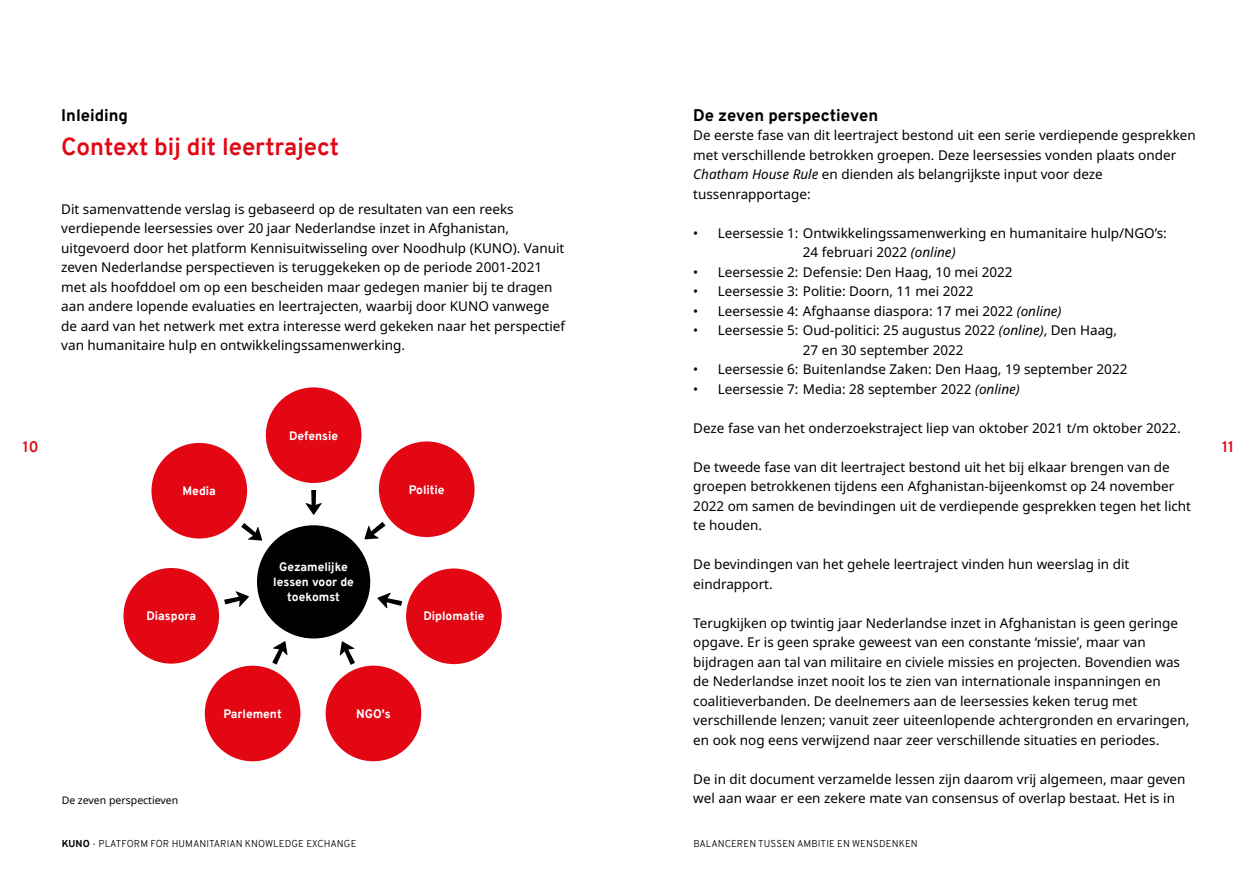
<style>
.page{position:relative;width:1259px;height:893px;background:#fff}
.page>*{position:absolute;margin:0;border:0;box-sizing:border-box;transform-origin:0 0}
.t1{font:700 24px "Overpass";color:#e30613}
.t2{font:800 16.5px "Overpass";color:#000}
.t3{font:700 15px "Overpass";color:#e30613}
.t4{font:13.5px/19.5px "Noto Sans";color:#000}
.t5{font:800 12px/15px "Overpass";color:#fff;text-align:center}
.t6{font:10.5px "Noto Sans";color:#000}
.t7{font:300 9.75px "Overpass";letter-spacing:.01em;color:#000}
.s1{font-style:italic}
.s2{font-weight:800}
</style>
<div class="page">
<div style="left:266px;top:387px;width:95px;height:96px;background:#e30613;border-radius:50%"></div>
<div style="left:379px;top:441px;width:95px;height:96px;background:#e30613;border-radius:50%"></div>
<div style="left:406px;top:568px;width:96px;height:96px;background:#e30613;border-radius:50%"></div>
<div style="left:326px;top:666px;width:95px;height:95px;background:#e30613;border-radius:50%"></div>
<div style="left:205px;top:666px;width:95px;height:95px;background:#e30613;border-radius:50%"></div>
<div style="left:123px;top:568px;width:96px;height:96px;background:#e30613;border-radius:50%"></div>
<div style="left:151px;top:443px;width:96px;height:95px;background:#e30613;border-radius:50%"></div>
<div style="left:257px;top:525px;width:113px;height:113px;background:#000;border-radius:50%"></div>
<svg style="left:306px;top:490px;width:15px;height:25px"></svg>
<svg style="left:241px;top:523px;width:21px;height:18px"></svg>
<svg style="left:224px;top:591px;width:25px;height:16px"></svg>
<svg style="left:272px;top:641px;width:15px;height:24px"></svg>
<svg style="left:340px;top:641px;width:15px;height:24px"></svg>
<svg style="left:377px;top:593px;width:25px;height:15px"></svg>
<svg style="left:364px;top:522px;width:21px;height:17px"></svg>
<p class="t2" style="left:693px;top:103px;width:186px">De zeven perspectieven</p>
<p class="t4" style="left:693px;top:126px;width:504px">De eerste fase van dit leertraject bestond uit een serie verdiepende gesprekken met verschillende betrokken groepen. Deze leersessies vonden plaats onder <span class="s1">Chatham House Rule</span> en dienden als belangrijkste input voor deze tussenrapportage:</p>
<p class="t4" style="left:803px;top:224px;width:365px;text-indent:-109px">• Leersessie 1: Ontwikkelingssamenwerking en humanitaire hulp/NGO’s:<br>24 februari 2022 <span class="s1">(online)</span></p>
<p class="t4" style="left:693px;top:263px;width:321px">• Leersessie 2: Defensie: Den Haag, 10 mei 2022</p>
<p class="t4" style="left:693px;top:282px;width:282px">• Leersessie 3: Politie: Doorn, 11 mei 2022</p>
<p class="t4" style="left:693px;top:302px;width:370px">• Leersessie 4: Afghaanse diaspora: 17 mei 2022 <span class="s1">(online)</span></p>
<p class="t4" style="left:803px;top:321px;width:316px;text-indent:-109px">• Leersessie 5: Oud-politici: 25 augustus 2022 <span class="s1">(online)</span>, Den Haag,<br>27 en 30 september 2022</p>
<p class="t4" style="left:693px;top:360px;width:436px">• Leersessie 6: Buitenlandse Zaken: Den Haag, 19 september 2022</p>
<p class="t4" style="left:693px;top:380px;width:328px">• Leersessie 7: Media: 28 september 2022 <span class="s1">(online)</span></p>
<p class="t4" style="left:693px;top:419px;width:489px">Deze fase van het onderzoekstraject liep van oktober 2021 t/m oktober 2022.</p>
<p class="t4" style="left:693px;top:458px;width:499px">De tweede fase van dit leertraject bestond uit het bij elkaar brengen van de groepen betrokkenen tijdens een Afghanistan-bijeenkomst op 24 november 2022 om samen de bevindingen uit de verdiepende gesprekken tegen het licht te houden.</p>
<p class="t4" style="left:693px;top:555px;width:438px">De bevindingen van het gehele leertraject vinden hun weerslag in dit eindrapport.</p>
<p class="t4" style="left:693px;top:614px;width:497px">Terugkijken op twintig jaar Nederlandse inzet in Afghanistan is geen geringe opgave. Er is geen sprake geweest van een constante ‘missie’, maar van bijdragen aan tal van militaire en civiele missies en projecten. Bovendien was de Nederlandse inzet nooit los te zien van internationale inspanningen en coalitieverbanden. De deelnemers aan de leersessies keken terug met verschillende lenzen; vanuit zeer uiteenlopende achtergronden en ervaringen, en ook nog eens verwijzend naar zeer verschillende situaties en periodes.</p>
<p class="t4" style="left:693px;top:769px;width:494px">De in dit document verzamelde lessen zijn daarom vrij algemeen, maar geven</p>
<p class="t2" style="left:61px;top:103px;width:68px">Inleiding</p>
<h1 class="t1" style="left:61px;top:130px;width:279px">Context bij dit leertraject</h1>
<p class="t4" style="left:61px;top:199px;width:505px">Dit samenvattende verslag is gebaseerd op de resultaten van een reeks verdiepende leersessies over 20 jaar Nederlandse inzet in Afghanistan, uitgevoerd door het platform Kennisuitwisseling over Noodhulp (KUNO). Vanuit zeven Nederlandse perspectieven is teruggekeken op de periode 2001-2021 met als hoofddoel om op een bescheiden maar gedegen manier bij te dragen aan andere lopende evaluaties en leertrajecten, waarbij door KUNO vanwege de aard van het netwerk met extra interesse werd gekeken naar het perspectief van humanitaire hulp en ontwikkelingssamenwerking.</p>
<p class="t5" style="left:289px;top:428px;width:51px">Defensie</p>
<p class="t3" style="left:23px;top:436px;width:17px">10</p>
<p class="t3" style="left:1222px;top:436px;width:14px">11</p>
<p class="t5" style="left:183px;top:484px;width:35px">Media</p>
<p class="t5" style="left:409px;top:482px;width:37px">Politie</p>
<p class="t5" style="left:273px;top:560px;width:82px">Gezamelijke lessen voor de toekomst</p>
<p class="t5" style="left:423px;top:609px;width:63px">Diplomatie</p>
<p class="t5" style="left:146px;top:609px;width:51px">Diaspora</p>
<p class="t5" style="left:223px;top:706px;width:60px">Parlement</p>
<p class="t5" style="left:356px;top:706px;width:36px">NGO's</p>
<p class="t6" style="left:62px;top:792px;width:118px">De zeven perspectieven</p>
<p class="t4" style="left:693px;top:789px;width:483px">wel aan waar er een zekere mate van consensus of overlap bestaat. Het is in</p>
<p class="t7" style="left:62px;top:837px;width:296px"><span class="s2">KUNO</span> - PLATFORM FOR HUMANITARIAN KNOWLEDGE EXCHANGE</p>
<p class="t7" style="left:693px;top:837px;width:226px">BALANCEREN TUSSEN AMBITIE EN WENSDENKEN</p>
</div>
